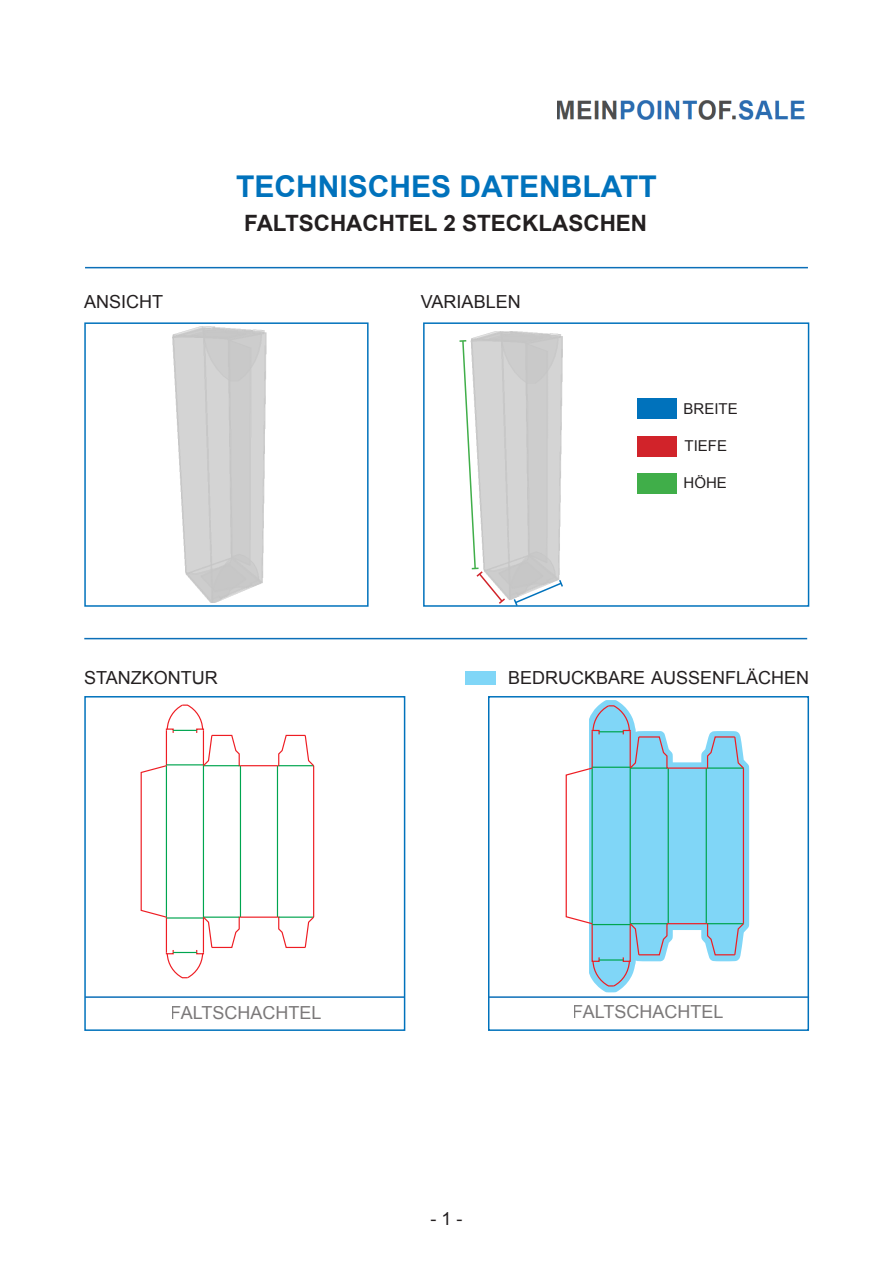
<style>
.page{position:relative;width:893px;height:1263px;background:#fff}
.page>*{position:absolute;margin:0;border:0;box-sizing:border-box;transform-origin:0 0}
.t1{font:700 30px "Arial";color:#0072bc}
.t2{font:700 22.5px "Arial";color:#231f20}
.t3{font:18px "Arial";color:#231f20}
.t4{font:15px "Arial";color:#231f20}
</style>
<div class="page">
<img style="left:557px;top:100px;width:248px;height:20px">
<div style="left:423px;top:322px;width:386px;height:285px;border:2px solid #0072bc"></div>
<div style="left:84px;top:322px;width:285px;height:285px;border:2px solid #0072bc"></div>
<div style="left:84px;top:696px;width:321px;height:335px;border:2px solid #0072bc"></div>
<div style="left:488px;top:696px;width:321px;height:335px;border:2px solid #0072bc"></div>
<hr style="left:84px;top:638px;width:723px;height:1px;background:#0c6fb8">
<hr style="left:85px;top:267px;width:723px;height:1px;background:#0c6fb8">
<div style="left:638px;top:399px;width:39px;height:20px;background:#0072bc"></div>
<div style="left:638px;top:436px;width:39px;height:20px;background:#d1232a"></div>
<div style="left:638px;top:473px;width:39px;height:20px;background:#40ae49"></div>
<hr style="left:85px;top:996px;width:319px;height:2px;background:#0c6fb8">
<hr style="left:488px;top:996px;width:321px;height:2px;background:#0c6fb8">
<div style="left:465px;top:671px;width:30px;height:13px;background:#80d6f7"></div>
<img style="left:172px;top:327px;width:95px;height:276px">
<img style="left:471px;top:331px;width:92px;height:8px">
<svg style="left:459px;top:339px;width:105px;height:268px"></svg>
<hr style="left:277px;top:766px;width:1px;height:151px;background:#00a54f">
<hr style="left:240px;top:916px;width:37px;height:2px;background:#ee1d23">
<hr style="left:240px;top:765px;width:37px;height:1px;background:#ee1d23">
<hr style="left:313px;top:766px;width:1px;height:151px;background:#ee1d23">
<svg style="left:276px;top:915px;width:39px;height:33px"></svg>
<svg style="left:140px;top:704px;width:102px;height:275px"></svg>
<svg style="left:276px;top:734px;width:39px;height:33px"></svg>
<svg style="left:598px;top:700px;width:151px;height:292px;fill:#80d6f7"></svg>
<hr style="left:706px;top:768px;width:1px;height:156px;background:#00a54f">
<hr style="left:668px;top:923px;width:38px;height:1px;background:#ee1d23">
<hr style="left:668px;top:767px;width:38px;height:2px;background:#ee1d23">
<hr style="left:743px;top:768px;width:1px;height:156px;background:#ee1d23">
<svg style="left:705px;top:922px;width:40px;height:34px"></svg>
<svg style="left:565px;top:704px;width:104px;height:283px"></svg>
<svg style="left:705px;top:736px;width:40px;height:34px"></svg>
<p class="t1" style="left:236px;top:166px;width:422px">TECHNISCHES DATENBLATT</p>
<p class="t2" style="left:244px;top:208px;width:404px">FALTSCHACHTEL 2 STECKLASCHEN</p>
<p class="t3" style="left:84px;top:290px;width:81px">ANSICHT</p>
<p class="t3" style="left:421px;top:290px;width:101px">VARIABLEN</p>
<p class="t4" style="left:683px;top:399px;width:56px">BREITE</p>
<p class="t4" style="left:685px;top:436px;width:44px">TIEFE</p>
<p class="t4" style="left:683px;top:472px;width:45px">HÖHE</p>
<p class="t3" style="left:84px;top:665px;width:135px">STANZKONTUR</p>
<p class="t3" style="left:508px;top:665px;width:303px">BEDRUCKBARE AUSSENFLÄCHEN</p>
<p class="t3" style="left:171px;top:1001px;width:152px">FALTSCHACHTEL</p>
<p class="t3" style="left:573px;top:1000px;width:152px">FALTSCHACHTEL</p>
<p class="t3" style="left:430px;top:1207px;width:34px">- 1 -</p>
</div>
